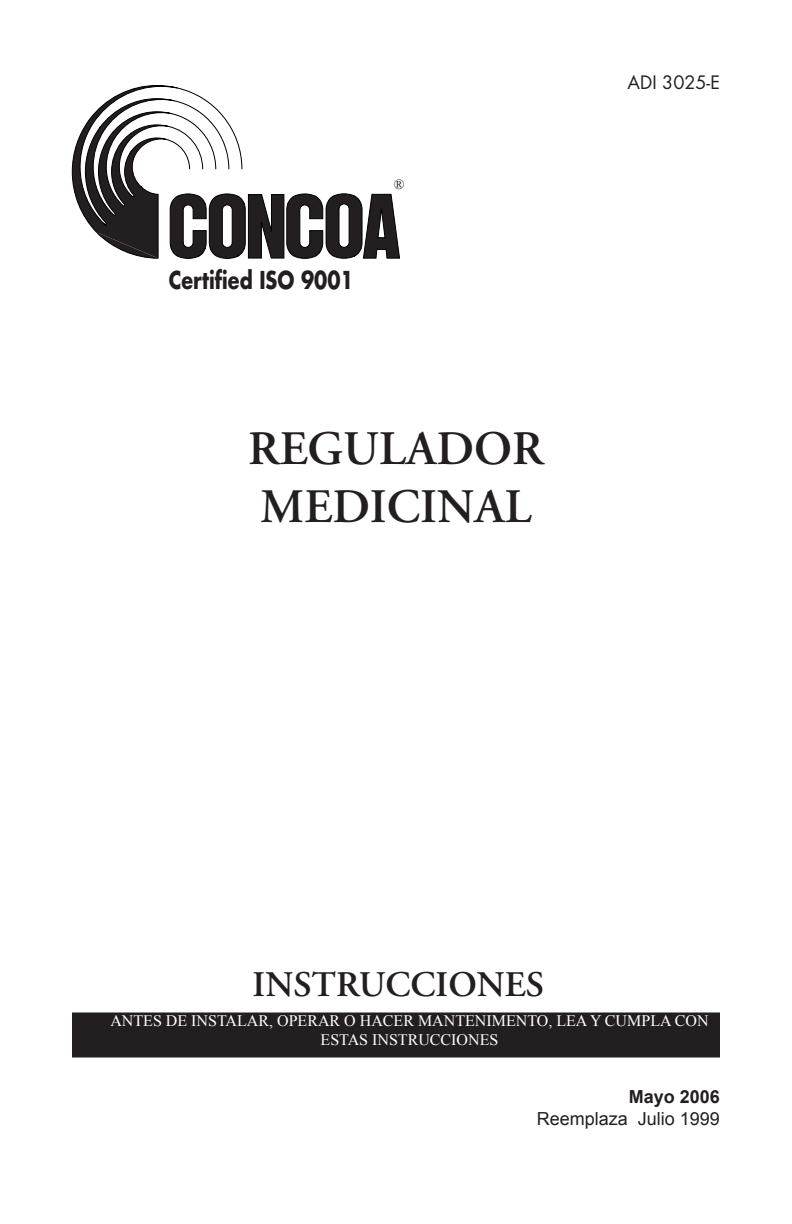
<style>
.page{position:relative;width:792px;height:1224px;background:#fff}
.page>*{position:absolute;margin:0;border:0;box-sizing:border-box;transform-origin:0 0}
.MiniHeadline{font:600 48px/57.6px "Adobe Garamond";color:#231f20}
.t1{font:600 36px "Adobe Garamond";color:#231f20}
.t2{font:700 24px "Futura";color:#231f20;scale:.8 1}
.t3{font:18px "Arial";color:#231f20}
.t4{font:18px "Futura";color:#231f20}
.t5{font:700 18px "Arial";color:#231f20}
.t6{font:16px/19.2px "Times New Roman";color:#fff;text-align:center}
.t7{font:14px "Times New Roman";color:#231f20}
</style>
<div class="page">
<div style="left:73px;top:1014px;width:646px;height:42px;background:#231f20"></div>
<div style="left:72px;top:1012px;width:648px;height:46px;border:2px solid #231f20"></div>
<svg style="left:72px;top:85px;width:328px;height:174px"></svg>
<div style="left:339px;top:204px;width:10px;height:43px;background:#fff;border-radius:5px"></div>
<div style="left:339px;top:204px;width:11px;height:44px;border:1px solid #000;border-radius:5px"></div>
<p class="t2" style="left:169px;top:264px;width:233px">Certified ISO 9001</p>
<p class="t7" style="left:394px;top:175px;width:12px">®</p>
<p class="MiniHeadline" style="left:248px;top:421px;width:297px">REGULADOR<br>MEDICINAL</p>
<p class="t4" style="left:628px;top:71px;width:94px">ADI 3025-E</p>
<p class="t1" style="left:253px;top:965px;width:293px">INSTRUCCIONES</p>
<p class="t6" style="left:110px;top:1011px;width:600px">ANTES DE INSTALAR, OPERAR O HACER MANTENIMENTO, LEA Y CUMPLA CON<br>ESTAS INSTRUCCIONES</p>
<p class="t5" style="left:629px;top:1085px;width:93px">Mayo 2006</p>
<p class="t3" style="left:537px;top:1107px;width:185px">Reemplaza Julio 1999</p>
</div>
